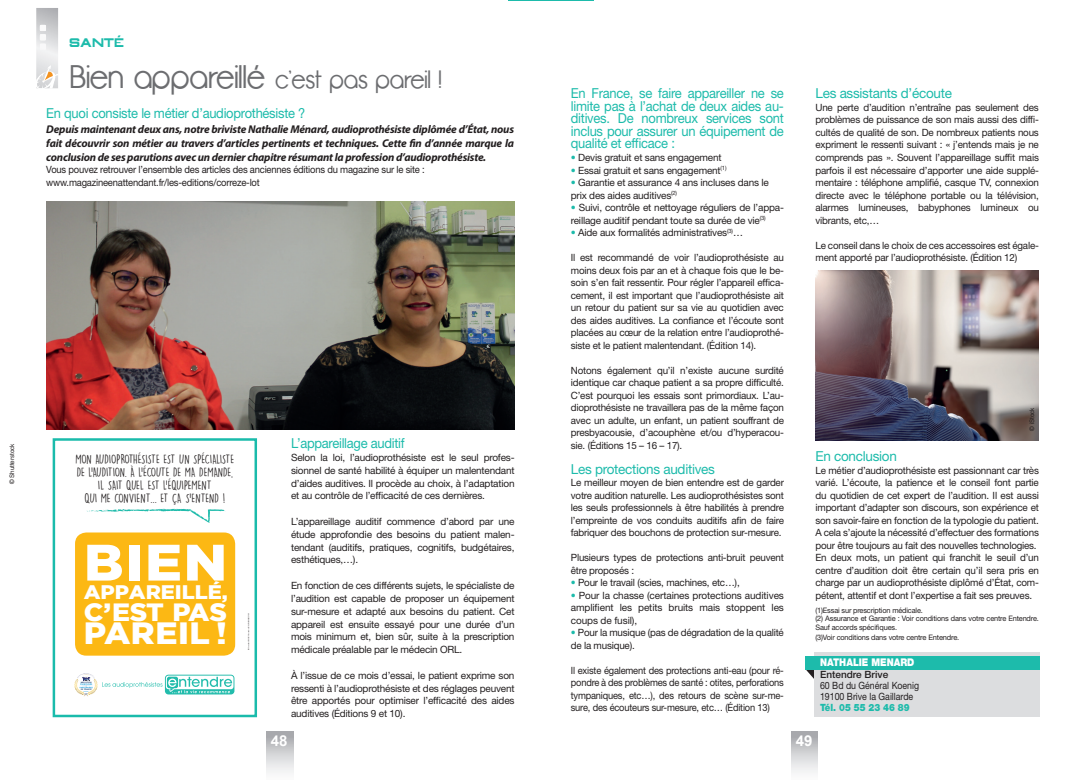
<style>
.page{position:relative;width:1085px;height:780px;background:#fff}
.page>*{position:absolute;margin:0;border:0;box-sizing:border-box;transform-origin:0 0}
.t1{font:900 51.12px "Gotham";color:#fff;scale:1.08 1}
.t2{font:900 30.75px "Gotham";letter-spacing:.015em;color:#fff;scale:1.08 1}
.t3{font:25px "Opificio";letter-spacing:-.01em;color:#6c6d70;scale:.95 1}
.t4{font:900 24.88px "Gotham";letter-spacing:-.03em;color:#fff;scale:1.08 1}
.t5{font:900 19.62px "Gotham";letter-spacing:-.005em;color:#fff;scale:1.08 1}
.t6{font:700 15px "Arial";color:#fff}
.t7{font:13.75px/12.5px "Helvetica Neue LT Std";letter-spacing:-.02em;color:#1dbbab;text-align:justify;scale:.94 1}
.t8{font:13.75px "Helvetica Neue LT Std";letter-spacing:-.02em;color:#1dbbab}
.t9{font:12px/13px "DK Lemon Yellow Sun";color:#231f20;text-align:center}
.t10{font:italic 700 11.25px/13.8px "Myriad Pro";letter-spacing:-.02em;color:#231f20;text-align:justify}
.t11{font:900 10.62px "Helvetica Neue LT Std";color:#fff;scale:.87 1}
.t12{font:700 10.62px "Old Republic";color:#1dbbab}
.t13{font:10px/12.5px "Helvetica Neue LT Std";letter-spacing:-.02em;color:#231f20;text-align:justify}
.t14{font:10px/12.5px "Helvetica Neue LT Std";letter-spacing:-.02em;color:#231f20;text-align:justify;scale:.93 1}
.t15{font:10px/12.5px "Helvetica Neue LT Std";letter-spacing:-.02em;color:#231f20;scale:.94 1}
.t16{font:10px/11.2px "Helvetica Neue LT Std";color:#231f20;scale:.88 1}
.t17{font:900 10px "Helvetica Neue LT Std";color:#1dbbab;scale:.88 1}
.t18{font:500 10px "Helvetica Neue LT Std";color:#231f20}
.t19{font:7.5px/8.8px "Helvetica Neue LT Std";letter-spacing:-.02em;color:#231f20}
.t20{font:6.25px "Helvetica LT Std";color:#231f20}
.s1{font-size:32.5px}
.s2{color:#1dbbab}
</style>
<div class="page">
<div style="left:790px;top:731px;width:27px;height:49px;background:linear-gradient(to bottom,#a3a4a9,#fff)"></div>
<svg style="left:292px;top:731px;width:1px;height:42px"></svg>
<div style="left:266px;top:731px;width:26px;height:49px;background:linear-gradient(to bottom,#a3a4a9,#fff)"></div>
<svg style="left:36px;top:8px;width:22px;height:81px"></svg>
<svg style="left:805px;top:669px;width:9px;height:10px"></svg>
<div style="left:814px;top:652px;width:225px;height:65px;background:#dcdddf"></div>
<div style="left:805px;top:656px;width:234px;height:13px;background:#1dbbab"></div>
<img style="left:46px;top:201px;width:468px;height:228px">
<div style="left:75px;top:532px;width:160px;height:123px;background:#fcb814;border-radius:11px"></div>
<svg style="left:86px;top:508px;width:139px;height:15px"></svg>
<div style="left:165px;top:674px;width:69px;height:20px;border:2px solid #22bcac;border-radius:3px"></div>
<svg style="left:74px;top:675px;width:159px;height:21px"></svg>
<div style="left:53px;top:438px;width:204px;height:279px;border:2px solid #1abbab"></div>
<img style="left:815px;top:271px;width:223px;height:170px">
<p class="t12" style="left:70px;top:37px;width:56px">SANTÉ</p>
<h3 class="t3" style="left:70px;top:66px;width:393px"><span class="s1">Bien appareillé</span> c’est pas pareil !</h3>
<h3 class="t7" style="left:46px;top:107px;width:277px">En quoi consiste le métier d’audioprothésiste ?</h3>
<p class="t10" style="left:46px;top:122px;width:469px">Depuis maintenant deux ans, notre briviste Nathalie Ménard, audioprothésiste diplômée d’État, nous fait découvrir son métier au travers d’articles pertinents et techniques. Cette fin d’année marque la conclusion de ses parutions avec un dernier chapitre résumant la profession d’audioprothésiste.</p>
<p class="t15" style="left:46px;top:163px;width:404px">Vous pouvez retrouver l’ensemble des articles des anciennes éditions du magazine sur le site : www.magazineenattendant.fr/les-editions/correze-lot</p>
<p class="t20" style="left:8px;top:484px;width:42px;rotate:-90deg">© Shutterstock</p>
<p class="t9" style="left:75px;top:452px;width:160px">MON AUDIOPROTHÉSISTE EST UN SPÉCIALISTE DE L’AUDITION. À L’ÉCOUTE DE MA DEMANDE, IL SAIT QUEL EST L’ÉQUIPEMENT<br>QUI ME CONVIENT… ET ÇA S’ENTEND !</p>
<h1 class="t1" style="left:84px;top:527px;width:134px">BIEN</h1>
<h3 class="t5" style="left:84px;top:578px;width:135px">APPAREILLÉ,</h3>
<h3 class="t4" style="left:84px;top:594px;width:134px">C’EST PAS</h3>
<h2 class="t2" style="left:84px;top:612px;width:134px">PAREIL !</h2>
<h3 class="t7" style="left:291px;top:436px;width:122px">L’appareillage auditif</h3>
<p class="t13" style="left:291px;top:451px;width:225px">Selon la loi, l’audioprothésiste est le seul profes&shy;sionnel de santé habilité à équiper un malentendant d’aides auditives. Il procède au choix, à l’adaptation et au contrôle de l’efficacité de ces dernières.</p>
<p class="t13" style="left:291px;top:515px;width:225px">L’appareillage auditif commence d’abord par une étude approfondie des besoins du patient malen&shy;tendant (auditifs, pratiques, cognitifs, budgétaires, esthétiques,…).</p>
<p class="t13" style="left:291px;top:579px;width:225px">En fonction de ces différents sujets, le spécialiste de l’audition est capable de proposer un équipement sur-mesure et adapté aux besoins du patient. Cet appareil est ensuite essayé pour une durée d’un mois minimum et, bien sûr, suite à la prescription médicale préalable par le médecin ORL.</p>
<p class="t13" style="left:291px;top:668px;width:225px">À l’issue de ce mois d’essai, le patient exprime son ressenti à l’audioprothésiste et des réglages peuvent être apportés pour optimiser l’efficacité des aides auditives (Éditions 9 et 10).</p>
<h3 class="t7" style="left:570px;top:87px;width:228px">En France, se faire appareiller ne se limite pas à l’achat de deux aides au&shy;ditives. De nombreux services sont inclus pour assurer un équipement de qualité et efficace :</h3>
<p class="t13" style="left:570px;top:151px;width:152px"><span class="s2">•</span> Devis gratuit et sans engagement</p>
<p class="t13" style="left:570px;top:163px;width:157px"><span class="s2">•</span> Essai gratuit et sans engagement<sup>(1)</sup></p>
<p class="t13" style="left:570px;top:176px;width:199px"><span class="s2">•</span> Garantie et assurance 4 ans incluses dans le prix des aides auditives<sup>(2)</sup></p>
<p class="t13" style="left:570px;top:201px;width:214px"><span class="s2">•</span> Suivi, contrôle et nettoyage réguliers de l’appa&shy;reillage auditif pendant toute sa durée de vie<sup>(3)</sup></p>
<p class="t13" style="left:570px;top:226px;width:174px"><span class="s2">•</span> Aide aux formalités administratives<sup>(3)</sup>…</p>
<p class="t13" style="left:570px;top:251px;width:214px">Il est recommandé de voir l’audioprothésiste au moins deux fois par an et à chaque fois que le be&shy;soin s’en fait ressentir. Pour régler l’appareil effica&shy;cement, il est important que l’audioprothésiste ait un retour du patient sur sa vie au quotidien avec des aides auditives. La confiance et l’écoute sont placées au cœur de la relation entre l’audioprothé&shy;siste et le patient malentendant. (Édition 14).</p>
<p class="t13" style="left:570px;top:363px;width:214px">Notons également qu’il n’existe aucune surdité identique car chaque patient a sa propre difficulté.<br>C’est pourquoi les essais sont primordiaux. L’au&shy;dioprothésiste ne travaillera pas de la même façon avec un adulte, un enfant, un patient souffrant de presbyacousie, d’acouphène et/ou d’hyperacou&shy;sie. (Éditions 15 – 16 – 17).</p>
<h3 class="t8" style="left:570px;top:460px;width:146px">Les protections auditives</h3>
<p class="t13" style="left:570px;top:476px;width:214px">Le meilleur moyen de bien entendre est de garder votre audition naturelle. Les audioprothésistes sont les seuls professionnels à être habilités à prendre l’empreinte de vos conduits auditifs afin de faire fabriquer des bouchons de protection sur-mesure.</p>
<p class="t13" style="left:570px;top:551px;width:214px">Plusieurs types de protections anti-bruit peuvent être proposés :</p>
<p class="t13" style="left:570px;top:576px;width:170px"><span class="s2">•</span> Pour le travail (scies, machines, etc…),</p>
<p class="t13" style="left:570px;top:588px;width:214px"><span class="s2">•</span> Pour la chasse (certaines protections auditives amplifient les petits bruits mais stoppent les coups de fusil),</p>
<p class="t13" style="left:570px;top:626px;width:214px"><span class="s2">•</span> Pour la musique (pas de dégradation de la qualité de la musique).</p>
<p class="t14" style="left:570px;top:663px;width:230px">Il existe également des protections anti-eau (pour ré&shy;pondre à des problèmes de santé : otites, perforations tympaniques, etc…), des retours de scène sur-me&shy;sure, des écouteurs sur-mesure, etc… (Édition 13)</p>
<h3 class="t8" style="left:815px;top:85px;width:138px">Les assistants d’écoute</h3>
<p class="t13" style="left:815px;top:101px;width:225px">Une perte d’audition n’entraîne pas seulement des problèmes de puissance de son mais aussi des diffi&shy;cultés de qualité de son. De nombreux patients nous expriment le ressenti suivant : « j’entends mais je ne comprends pas ». Souvent l’appareillage suffit mais parfois il est nécessaire d’apporter une aide supplé&shy;mentaire : téléphone amplifié, casque TV, connexion directe avec le téléphone portable ou la télévision, alarmes lumineuses, babyphones lumineux ou vibrants, etc,…</p>
<p class="t13" style="left:815px;top:238px;width:225px">Le conseil dans le choix de ces accessoires est égale&shy;ment apporté par l’audioprothésiste. (Édition 12)</p>
<p class="t20" style="left:1028px;top:431px;width:25px;rotate:-90deg">© iStock</p>
<h3 class="t8" style="left:815px;top:448px;width:83px">En conclusion</h3>
<p class="t13" style="left:815px;top:463px;width:225px;text-align:left">Le métier d’audioprothésiste est passionnant car très varié. L’écoute, la patience et le conseil font partie du quotidien de cet expert de l’audition. Il est aussi important d’adapter son discours, son expérience et son savoir-faire en fonction de la typologie du patient.<br>A cela s’ajoute la nécessité d’effectuer des formations pour être toujours au fait des nouvelles technologies.<br>En deux mots, un patient qui franchit le seuil d’un centre d’audition doit être certain qu’il sera pris en charge par un audioprothésiste diplômé d’État, com&shy;pétent, attentif et dont l’expertise a fait ses preuves.</p>
<p class="t19" style="left:815px;top:605px;width:225px">(1)Essai sur prescription médicale.<br>(2) Assurance et Garantie : Voir conditions dans votre centre Entendre.<br>Sauf accords spécifiques.</p>
<p class="t19" style="left:815px;top:633px;width:145px">(3)Voir conditions dans votre centre Entendre.</p>
<p class="t11" style="left:819px;top:656px;width:110px">NATHALIE MENARD</p>
<p class="t18" style="left:819px;top:668px;width:70px">Entendre Brive</p>
<p class="t16" style="left:819px;top:679px;width:114px">60 Bd du Général Koenig<br>19100 Brive la Gaillarde</p>
<p class="t17" style="left:819px;top:701px;width:103px">Tél. 05 55 23 46 89</p>
<h3 class="t6" style="left:271px;top:730px;width:18px">48</h3>
<h3 class="t6" style="left:795px;top:730px;width:18px">49</h3>
</div>
